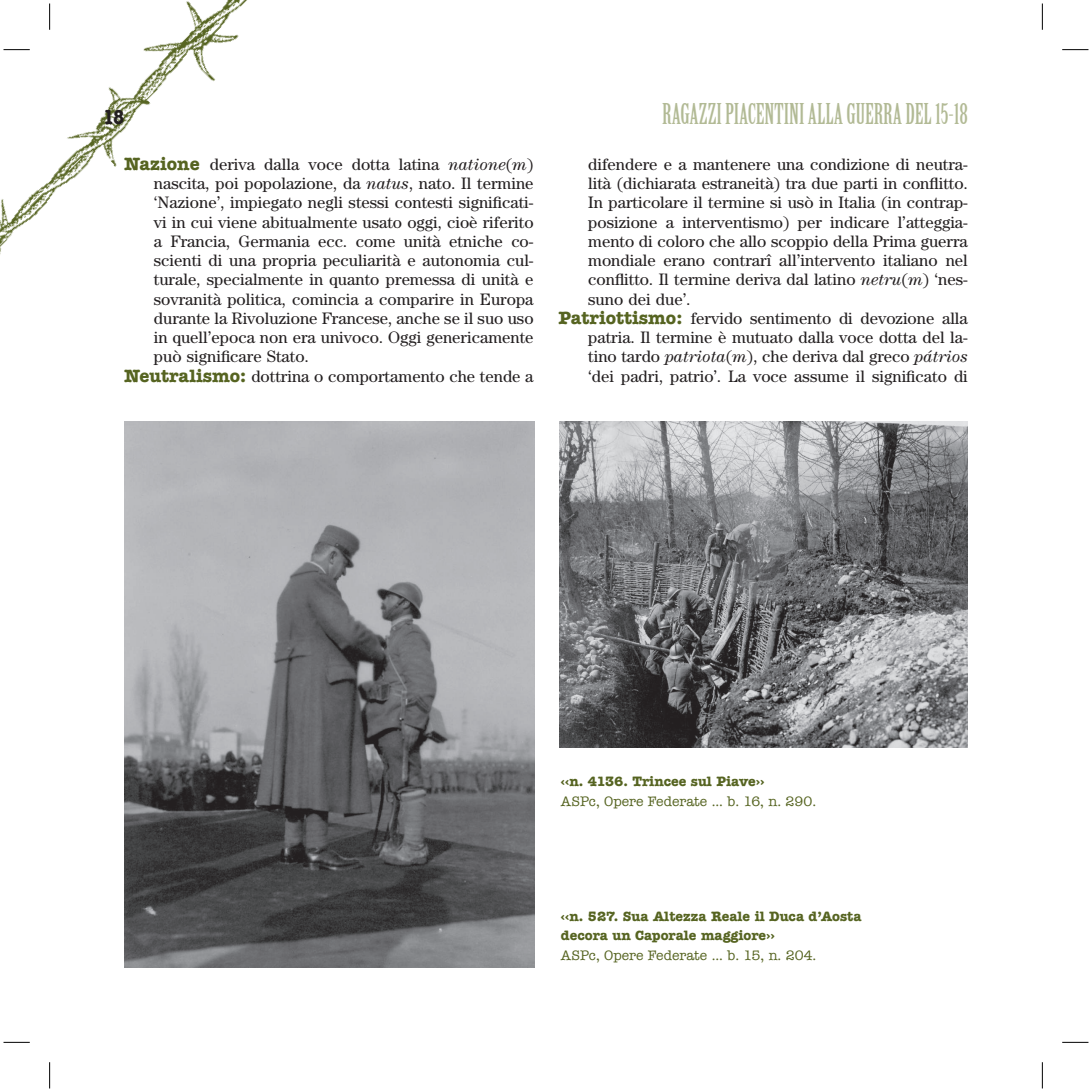
<style>
.page{position:relative;width:1092px;height:1092px;background:#fff}
.page>*{position:absolute;margin:0;border:0;box-sizing:border-box;transform-origin:0 0}
.t1{font:28px "Birch Std";color:#b2ba95}
.t2{font:700 condensed 21px "American Typewriter";color:#231f20}
.t3{font:16.62px "Century";color:#231f20}
.t4{font:700 14px/19.2px "American Typewriter";color:#566421}
.t5{font:14px "American Typewriter";color:#566421}
.s1{font-family:"American Typewriter";font-weight:700;font-size:18.38px;color:#566421}
.s2{font-style:italic}
</style>
<div class="page">
<img style="left:0;top:0;width:247px;height:255px">
<img style="left:124px;top:422px;width:410px;height:545px">
<img style="left:559px;top:422px;width:408px;height:325px">
<hr style="left:4px;top:49px;width:26px;height:2px;background:#fff">
<hr style="left:49px;top:4px;width:2px;height:26px;background:#fff">
<svg style="left:4px;top:49px;width:26px;height:1px"></svg>
<svg style="left:1062px;top:49px;width:26px;height:1px"></svg>
<svg style="left:4px;top:1041px;width:26px;height:1px"></svg>
<svg style="left:1062px;top:1041px;width:26px;height:1px"></svg>
<svg style="left:49px;top:4px;width:1px;height:26px"></svg>
<svg style="left:49px;top:1062px;width:1px;height:26px"></svg>
<svg style="left:1041px;top:4px;width:1px;height:26px"></svg>
<svg style="left:1041px;top:1062px;width:1px;height:26px"></svg>
<p class="t2" style="left:104px;top:100px;width:22px">18</p>
<h1 class="t1" style="left:662px;top:98px;width:307px">RAGAZZI PIACENTINI ALLA GUERRA DEL 15-18</h1>
<p class="t3" style="left:124px;top:154px;width:411px"><span class="s1">Nazione</span> deriva dalla voce dotta latina <span class="s2">natione</span>(<span class="s2">m</span>)</p>
<p class="t3" style="left:154px;top:174px;width:381px">nascita, poi popolazione, da <span class="s2">natus</span>, nato. Il termine</p>
<p class="t3" style="left:154px;top:193px;width:381px">‘Nazione’, impiegato negli stessi contesti significati-</p>
<p class="t3" style="left:154px;top:212px;width:381px">vi in cui viene abitualmente usato oggi, cioè riferito</p>
<p class="t3" style="left:154px;top:231px;width:381px">a Francia, Germania ecc. come unità etniche co-</p>
<p class="t3" style="left:154px;top:251px;width:381px">scienti di una propria peculiarità e autonomia cul-</p>
<p class="t3" style="left:154px;top:270px;width:381px">turale, specialmente in quanto premessa di unità e</p>
<p class="t3" style="left:154px;top:289px;width:381px">sovranità politica, comincia a comparire in Europa</p>
<p class="t3" style="left:154px;top:308px;width:381px">durante la Rivoluzione Francese, anche se il suo uso</p>
<p class="t3" style="left:154px;top:328px;width:381px">in quell’epoca non era univoco. Oggi genericamente</p>
<p class="t3" style="left:154px;top:347px;width:156px">può significare Stato.</p>
<p class="t3" style="left:124px;top:366px;width:411px"><span class="s1">Neutralismo:</span> dottrina o comportamento che tende a</p>
<p class="t3" style="left:588px;top:154px;width:381px">difendere e a mantenere una condizione di neutra-</p>
<p class="t3" style="left:588px;top:174px;width:381px">lità (dichiarata estraneità) tra due parti in conflitto.</p>
<p class="t3" style="left:588px;top:193px;width:381px">In particolare il termine si usò in Italia (in contrap-</p>
<p class="t3" style="left:588px;top:212px;width:381px">posizione a interventismo) per indicare l’atteggia-</p>
<p class="t3" style="left:588px;top:231px;width:381px">mento di coloro che allo scoppio della Prima guerra</p>
<p class="t3" style="left:588px;top:251px;width:381px">mondiale erano contrarî all’intervento italiano nel</p>
<p class="t3" style="left:588px;top:270px;width:381px">conflitto. Il termine deriva dal latino <span class="s2">netru</span>(<span class="s2">m</span>) ‘nes-</p>
<p class="t3" style="left:588px;top:289px;width:104px">suno dei due’.</p>
<p class="t3" style="left:558px;top:308px;width:411px"><span class="s1">Patriottismo:</span> fervido sentimento di devozione alla</p>
<p class="t3" style="left:588px;top:328px;width:381px">patria. Il termine è mutuato dalla voce dotta del la-</p>
<p class="t3" style="left:588px;top:347px;width:381px">tino tardo <span class="s2">patriota</span>(<span class="s2">m</span>), che deriva dal greco <span class="s2">pátrios</span></p>
<p class="t3" style="left:588px;top:366px;width:381px">‘dei padri, patrio’. La voce assume il significato di</p>
<p class="t4" style="left:561px;top:771px;width:205px">‹‹n. 4136. Trincee sul Piave››</p>
<p class="t5" style="left:561px;top:790px;width:257px">ASPc, Opere Federate ... b. 16, n. 290.</p>
<p class="t4" style="left:561px;top:906px;width:302px">‹‹n. 527. Sua Altezza Reale il Duca d’Aosta decora un Caporale maggiore››</p>
<p class="t5" style="left:561px;top:944px;width:257px">ASPc, Opere Federate ... b. 15, n. 204.</p>
</div>
